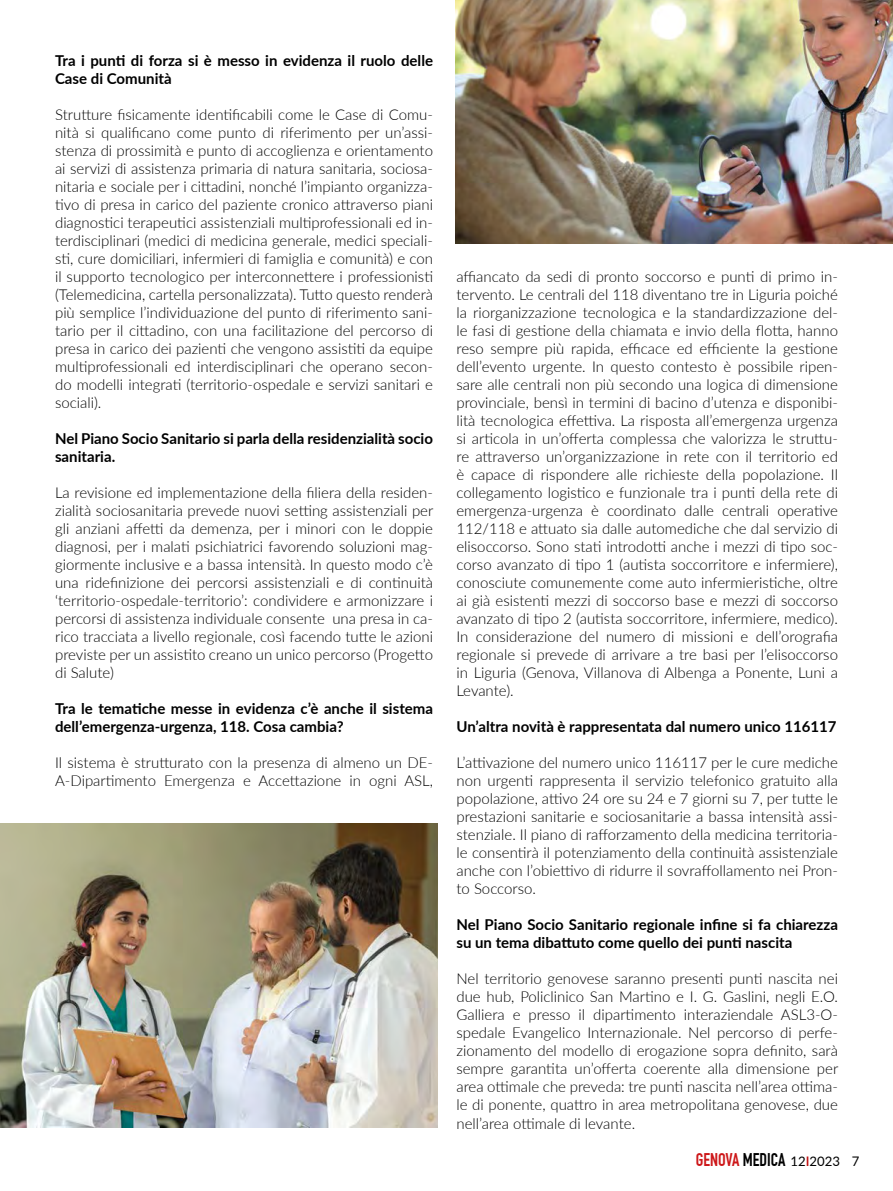
<style>
.page{position:relative;width:893px;height:1191px;background:#fff}
.page>*{position:absolute;margin:0;border:0;box-sizing:border-box;transform-origin:0 0}
.t1{font:300 15px/18px "Lato";color:#000;text-align:justify}
.t2{font:700 15px/18px "Lato";color:#000}
.t3{font:13.2px "Lato";color:#000}
.s1{font-family:"DIN Engschrift Std";font-size:18px;color:#cd1719}
.s2{font-family:"DIN Engschrift Std";font-size:18px}
.s3{font-weight:600;color:#c00d0e}
</style>
<div class="page">
<img style="left:455px;top:0;width:438px;height:243px">
<img style="left:0;top:824px;width:437px;height:303px">
<p class="t2" style="left:55px;top:51px;width:379px">Tra i punti di forza si è messo in evidenza il ruolo delle<br>Case di Comunità</p>
<p class="t1" style="left:55px;top:105px;width:380px">Strutture fisicamente identificabili come le Case di Comu&shy;nità si qualificano come punto di riferimento per un’assi&shy;stenza di prossimità e punto di accoglienza e orientamento ai servizi di assistenza primaria di natura sanitaria, sociosa&shy;nitaria e sociale per i cittadini, nonché l’impianto organizza&shy;tivo di presa in carico del paziente cronico attraverso piani diagnostici terapeutici assistenziali multiprofessionali ed in&shy;terdisciplinari (medici di medicina generale, medici speciali&shy;sti, cure domiciliari, infermieri di famiglia e comunità) e con il supporto tecnologico per interconnettere i professionisti (Telemedicina, cartella personalizzata). Tutto questo renderà più semplice l’individuazione del punto di riferimento sani&shy;tario per il cittadino, con una facilitazione del percorso di presa in carico dei pazienti che vengono assistiti da equipe multiprofessionali ed interdisciplinari che operano secon&shy;do modelli integrati (territorio-ospedale e servizi sanitari e sociali).</p>
<p class="t2" style="left:55px;top:429px;width:379px">Nel Piano Socio Sanitario si parla della residenzialità socio sanitaria.</p>
<p class="t1" style="left:55px;top:483px;width:380px">La revisione ed implementazione della filiera della residen&shy;zialità sociosanitaria prevede nuovi setting assistenziali per gli anziani affetti da demenza, per i minori con le doppie diagnosi, per i malati psichiatrici favorendo soluzioni mag&shy;giormente inclusive e a bassa intensità. In questo modo c’è una ridefinizione dei percorsi assistenziali e di continuità ‘territorio-ospedale-territorio’: condividere e armonizzare i percorsi di assistenza individuale consente una presa in ca&shy;rico tracciata a livello regionale, così facendo tutte le azioni previste per un assistito creano un unico percorso (Progetto di Salute)</p>
<p class="t2" style="left:55px;top:699px;width:379px">Tra le tematiche messe in evidenza c’è anche il sistema dell’emergenza-urgenza, 118. Cosa cambia?</p>
<p class="t1" style="left:55px;top:753px;width:379px">Il sistema è strutturato con la presenza di almeno un DE-<br>A-Dipartimento Emergenza e Accettazione in ogni ASL,</p>
<p class="t1" style="left:456px;top:267px;width:383px">affiancato da sedi di pronto soccorso e punti di primo in&shy;tervento. Le centrali del 118 diventano tre in Liguria poiché la riorganizzazione tecnologica e la standardizzazione del&shy;le fasi di gestione della chiamata e invio della flotta, hanno reso sempre più rapida, efficace ed efficiente la gestione dell’evento urgente. In questo contesto è possibile ripen&shy;sare alle centrali non più secondo una logica di dimensione provinciale, bensì in termini di bacino d’utenza e disponibi&shy;lità tecnologica effettiva. La risposta all’emergenza urgenza si articola in un’offerta complessa che valorizza le struttu&shy;re attraverso un’organizzazione in rete con il territorio ed è capace di rispondere alle richieste della popolazione. Il collegamento logistico e funzionale tra i punti della rete di emergenza-urgenza è coordinato dalle centrali operative 112/118 e attuato sia dalle automediche che dal servizio di elisoccorso. Sono stati introdotti anche i mezzi di tipo soc&shy;corso avanzato di tipo 1 (autista soccorritore e infermiere), conosciute comunemente come auto infermieristiche, oltre ai già esistenti mezzi di soccorso base e mezzi di soccorso avanzato di tipo 2 (autista soccorritore, infermiere, medico).<br>In considerazione del numero di missioni e dell’orografia regionale si prevede di arrivare a tre basi per l’elisoccorso in Liguria (Genova, Villanova di Albenga a Ponente, Luni a Levante).</p>
<p class="t2" style="left:456px;top:717px;width:382px">Un’altra novità è rappresentata dal numero unico 116117</p>
<p class="t1" style="left:456px;top:753px;width:383px">L’attivazione del numero unico 116117 per le cure mediche non urgenti rappresenta il servizio telefonico gratuito alla popolazione, attivo 24 ore su 24 e 7 giorni su 7, per tutte le prestazioni sanitarie e sociosanitarie a bassa intensità assi&shy;stenziale. Il piano di rafforzamento della medicina territoria&shy;le consentirà il potenziamento della continuità assistenziale anche con l’obiettivo di ridurre il sovraffollamento nei Pron&shy;to Soccorso.</p>
<p class="t2" style="left:456px;top:915px;width:383px">Nel Piano Socio Sanitario regionale infine si fa chiarezza su un tema dibattuto come quello dei punti nascita</p>
<p class="t1" style="left:456px;top:969px;width:383px">Nel territorio genovese saranno presenti punti nascita nei due hub, Policlinico San Martino e I. G. Gaslini, negli E.O.<br>Galliera e presso il dipartimento interaziendale ASL3-O&shy;spedale Evangelico Internazionale. Nel percorso di perfe&shy;zionamento del modello di erogazione sopra definito, sarà sempre garantita un’offerta coerente alla dimensione per area ottimale che preveda: tre punti nascita nell’area ottima&shy;le di ponente, quattro in area metropolitana genovese, due nell’area ottimale di levante.</p>
<p class="t3" style="left:696px;top:1152px;width:165px"><span class="s1">GENOVA</span> <span class="s2">MEDICA</span> 12<span class="s3">I</span>2023 7</p>
</div>
